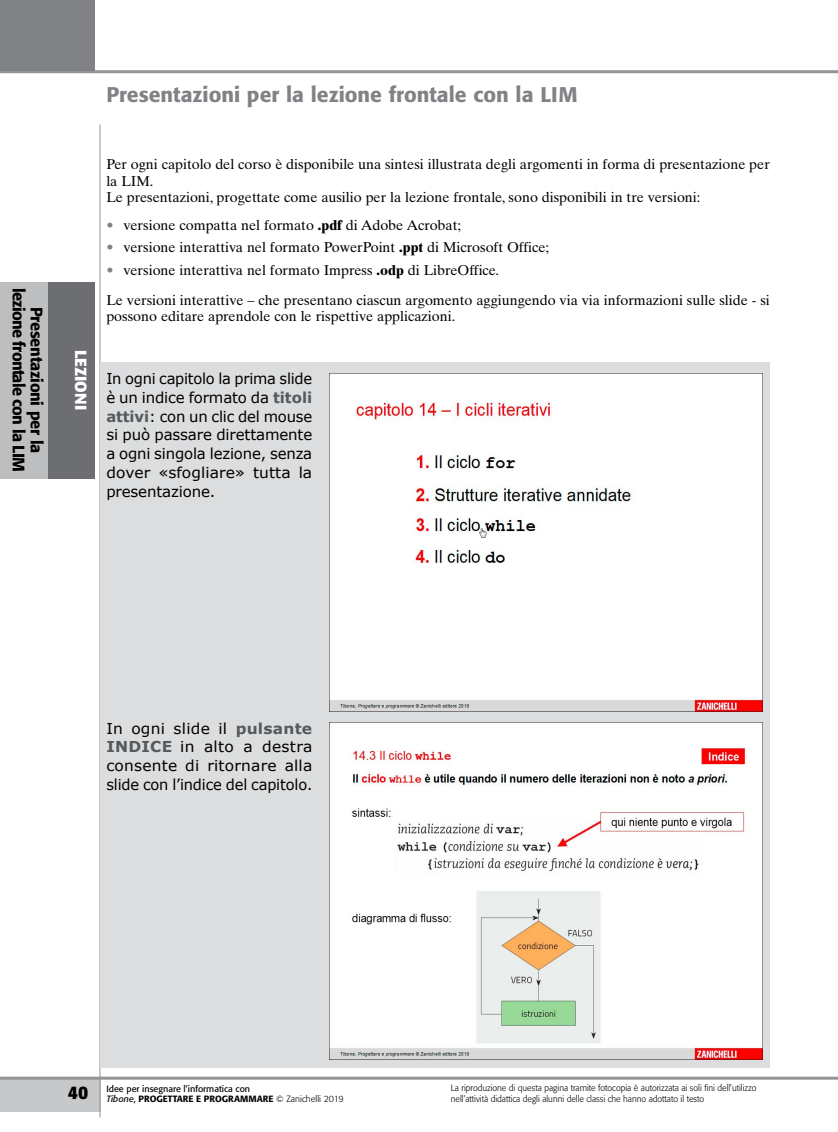
<style>
.page{position:relative;width:838px;height:1132px;background:#fff}
.page>*{position:absolute;margin:0;border:0;box-sizing:border-box;transform-origin:0 0}
.t1{font:500 21px "Formata";color:#808285}
.t2{font:500 16.5px/18px "Formata";letter-spacing:-.05em;color:#000;text-align:center}
.t3{font:700 16.05px "Formata";color:#fff}
.t4{font:15px/18.8px "Verdana";letter-spacing:-.01em;color:#000;text-align:justify}
.t5{font:14.25px/16.5px "Times Ten LT Std";color:#000}
.t6{font:300 9px/10.5px "Formata";color:#000;scale:.96 1}
.t7{font:9px/10.5px "Formata";color:#000}
.s1{color:#808285}
.s2{font-weight:700}
.s3{font-weight:700;color:#58595b}
.s4{font-style:italic}
.s5{font-weight:500}
.s6{font-weight:300}
</style>
<div class="page">
<hr style="left:0;top:70px;width:838px;height:3px;background:#939598">
<div style="left:0;top:1076px;width:100px;height:34px;background:#c7c8ca"></div>
<hr style="left:0;top:1076px;width:838px;height:3px;background:#939598">
<div style="left:0;top:0;width:94px;height:70px;background:#808285"></div>
<div style="left:0;top:281px;width:94px;height:197px;background:#6d6e71"></div>
<div style="left:0;top:281px;width:48px;height:197px;background:#bcbec0"></div>
<hr style="left:100px;top:124px;width:1px;height:993px;background:#939598">
<div style="left:100px;top:362px;width:670px;height:704px;background:#dcddde"></div>
<img style="left:329px;top:373px;width:434px;height:338px">
<img style="left:329px;top:722px;width:434px;height:336px">
<p class="t2" style="left:46px;top:288px;width:186px;rotate:90deg">Presentazioni per la lezione frontale con la LIM</p>
<h1 class="t1" style="left:106px;top:81px;width:470px">Presentazioni per la lezione frontale con la LIM</h1>
<p class="t3" style="left:91px;top:350px;width:61px;rotate:90deg">Lezioni</p>
<p class="t5" style="left:106px;top:156px;width:665px">Per ogni capitolo del corso è disponibile una sintesi illustrata degli argomenti in forma di presentazione per la LIM.<br>Le presentazioni, progettate come ausilio per la lezione frontale, sono disponibili in tre versioni:</p>
<p class="t5" style="left:106px;top:216px;width:356px"><span class="s1">•</span> versione compatta nel formato <span class="s2">.pdf</span> di Adobe Acrobat;</p>
<p class="t5" style="left:106px;top:239px;width:444px"><span class="s1">•</span> versione interattiva nel formato PowerPoint <span class="s2">.ppt</span> di Microsoft Office;</p>
<p class="t5" style="left:106px;top:256px;width:665px;line-height:29.2px"><span class="s1">•</span> versione interattiva nel formato Impress <span class="s2">.odp</span> di LibreOffice.<br>Le versioni interattive – che presentano ciascun argomento aggiungendo via via informazioni sulle slide - si</p>
<p class="t5" style="left:106px;top:308px;width:350px">possono editare aprendole con le rispettive applicazioni.</p>
<p class="t4" style="left:106px;top:369px;width:207px">In ogni capitolo la prima slide è un indice formato da <span class="s3">titoli attivi</span>: con un clic del mouse si può passare direttamente a ogni singola lezione, senza dover «sfogliare» tutta la presentazione.</p>
<p class="t4" style="left:106px;top:718px;width:207px">In ogni slide il <span class="s3">pulsante INDICE</span> in alto a destra consente di ritornare alla slide con l’indice del capitolo.</p>
<p class="t7" style="left:68px;top:1082px;width:277px;text-indent:38px">Idee per insegnare l’informatica con<br><sup>40</sup> <span class="s4">Tibone</span>, <span class="s5">Progettare e programmare</span> <span class="s6">© Zanichelli 2019</span></p>
<p class="t6" style="left:451px;top:1082px;width:320px">La riproduzione di questa pagina tramite fotocopia è autorizzata ai soli fini dell’utilizzo nell’attività didattica degli alunni delle classi che hanno adottato il testo</p>
</div>
